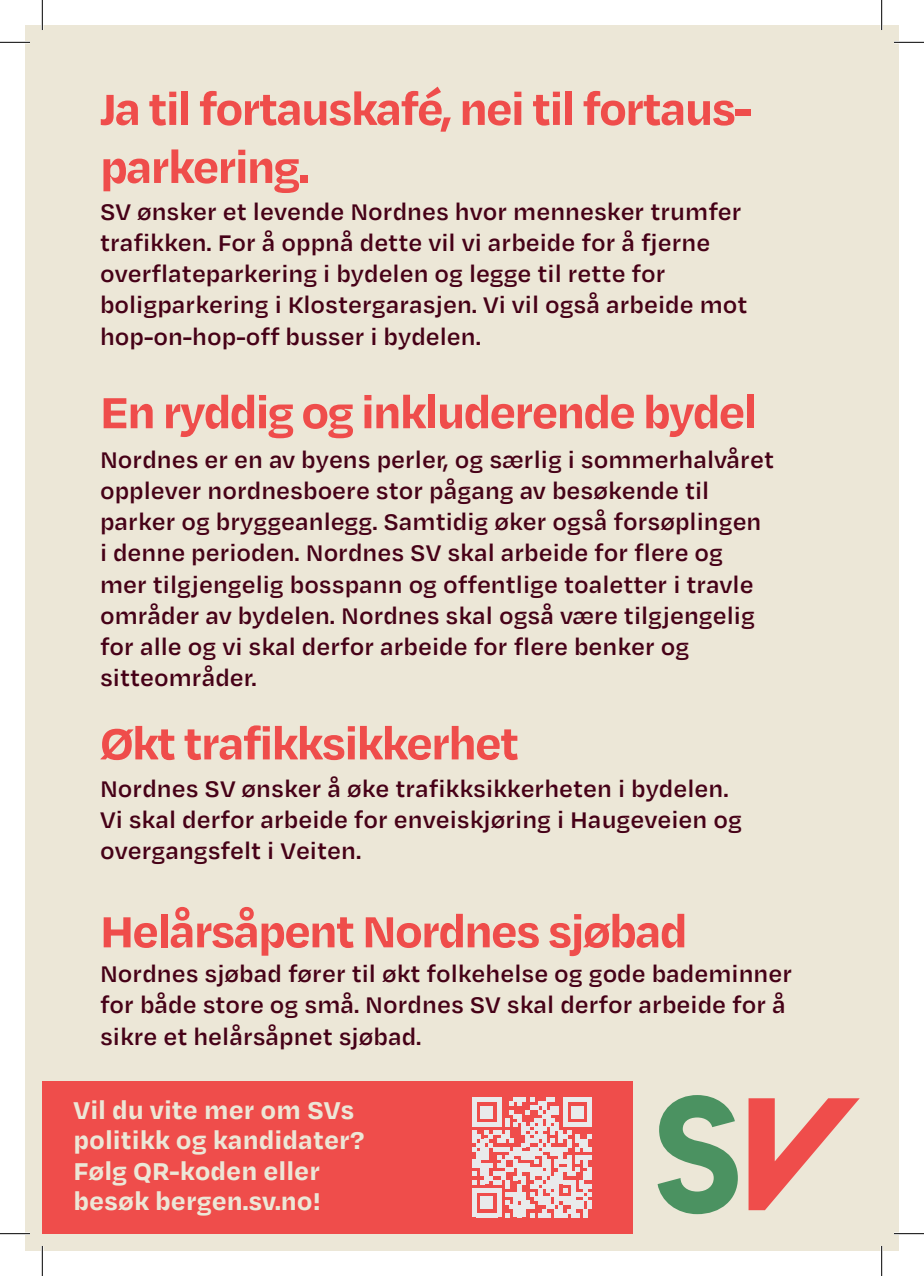
<style>
.page{position:relative;width:924px;height:1276px;background:#fff}
.page>*{position:absolute;margin:0;border:0;box-sizing:border-box;transform-origin:0 0}
.Overskrift_Degular{font:700 50px/58px "Degular Text";letter-spacing:-.04em;color:#ef4d4b}
.t1{font:700 28px/30px "Degular Text";color:#ece7d7}
.Brødtekst_Degular{font:600 26px/31.2px "Degular Text";color:#460117}
</style>
<div class="page">
<div style="left:25px;top:25px;width:873px;height:1225px;background:#ece7d7"></div>
<svg style="left:657px;top:1095px;width:81px;height:118px"></svg>
<svg style="left:748px;top:1098px;width:111px;height:111px"></svg>
<div style="left:42px;top:1080px;width:591px;height:153px;background:#ef4d4b"></div>
<svg style="left:472px;top:1097px;width:120px;height:119px"></svg>
<hr style="left:0;top:41px;width:30px;height:3px;background:#fff">
<hr style="left:894px;top:41px;width:30px;height:3px;background:#fff">
<hr style="left:0;top:1232px;width:30px;height:2px;background:#fff">
<hr style="left:894px;top:1232px;width:30px;height:2px;background:#fff">
<hr style="left:41px;top:0;width:3px;height:30px;background:#fff">
<hr style="left:41px;top:1245px;width:3px;height:30px;background:#fff">
<hr style="left:880px;top:0;width:3px;height:30px;background:#fff">
<hr style="left:880px;top:1245px;width:3px;height:30px;background:#fff">
<hr style="left:0;top:42px;width:30px;height:1px;background:#000">
<hr style="left:894px;top:42px;width:30px;height:1px;background:#000">
<hr style="left:0;top:1233px;width:30px;height:1px;background:#000">
<hr style="left:894px;top:1233px;width:30px;height:1px;background:#000">
<hr style="left:42px;top:0;width:1px;height:30px;background:#000">
<hr style="left:42px;top:1245px;width:1px;height:30px;background:#000">
<hr style="left:881px;top:0;width:1px;height:30px;background:#000">
<hr style="left:881px;top:1245px;width:1px;height:30px;background:#000">
<p class="Overskrift_Degular" style="left:100px;top:77px;width:654px">Ja til fortauskafé, nei til fortaus&shy;parkering.</p>
<p class="Brødtekst_Degular" style="left:100px;top:194px;width:649px">SV ønsker et levende Nordnes hvor mennesker trumfer trafikken. For å oppnå dette vil vi arbeide for å fjerne overflateparkering i bydelen og legge til rette for boligparkering i Klostergarasjen. Vi vil også arbeide mot hop-on-hop-off busser i bydelen.</p>
<p class="Overskrift_Degular" style="left:100px;top:380px;width:659px">En ryddig og inkluderende bydel</p>
<p class="Brødtekst_Degular" style="left:100px;top:442px;width:675px">Nordnes er en av byens perler, og særlig i sommerhalvåret opplever nordnesboere stor pågang av besøkende til parker og bryggeanlegg. Samtidig øker også forsøplingen i denne perioden. Nordnes SV skal arbeide for flere og mer tilgjengelig bosspann og offentlige toaletter i travle områder av bydelen. Nordnes skal også være tilgjengelig for alle og vi skal derfor arbeide for flere benker og sitteområder.</p>
<p class="Overskrift_Degular" style="left:100px;top:711px;width:421px">Økt trafikksikkerhet</p>
<p class="Brødtekst_Degular" style="left:100px;top:771px;width:643px">Nordnes SV ønsker å øke trafikksikkerheten i bydelen.<br>Vi skal derfor arbeide for enveiskjøring i Haugeveien og overgangsfelt i Veiten.</p>
<p class="Overskrift_Degular" style="left:100px;top:899px;width:589px">Helårsåpent Nordnes sjøbad</p>
<p class="Brødtekst_Degular" style="left:100px;top:956px;width:693px">Nordnes sjøbad fører til økt folkehelse og gode bademinner for både store og små. Nordnes SV skal derfor arbeide for å sikre et helårsåpnet sjøbad.</p>
<p class="t1" style="left:73px;top:1093px;width:282px">Vil du vite mer om SVs</p>
<p class="t1" style="left:73px;top:1123px;width:292px">politikk og kandidater?</p>
<p class="t1" style="left:73px;top:1153px;width:249px">Følg QR-koden eller besøk bergen.sv.no!</p>
</div>
